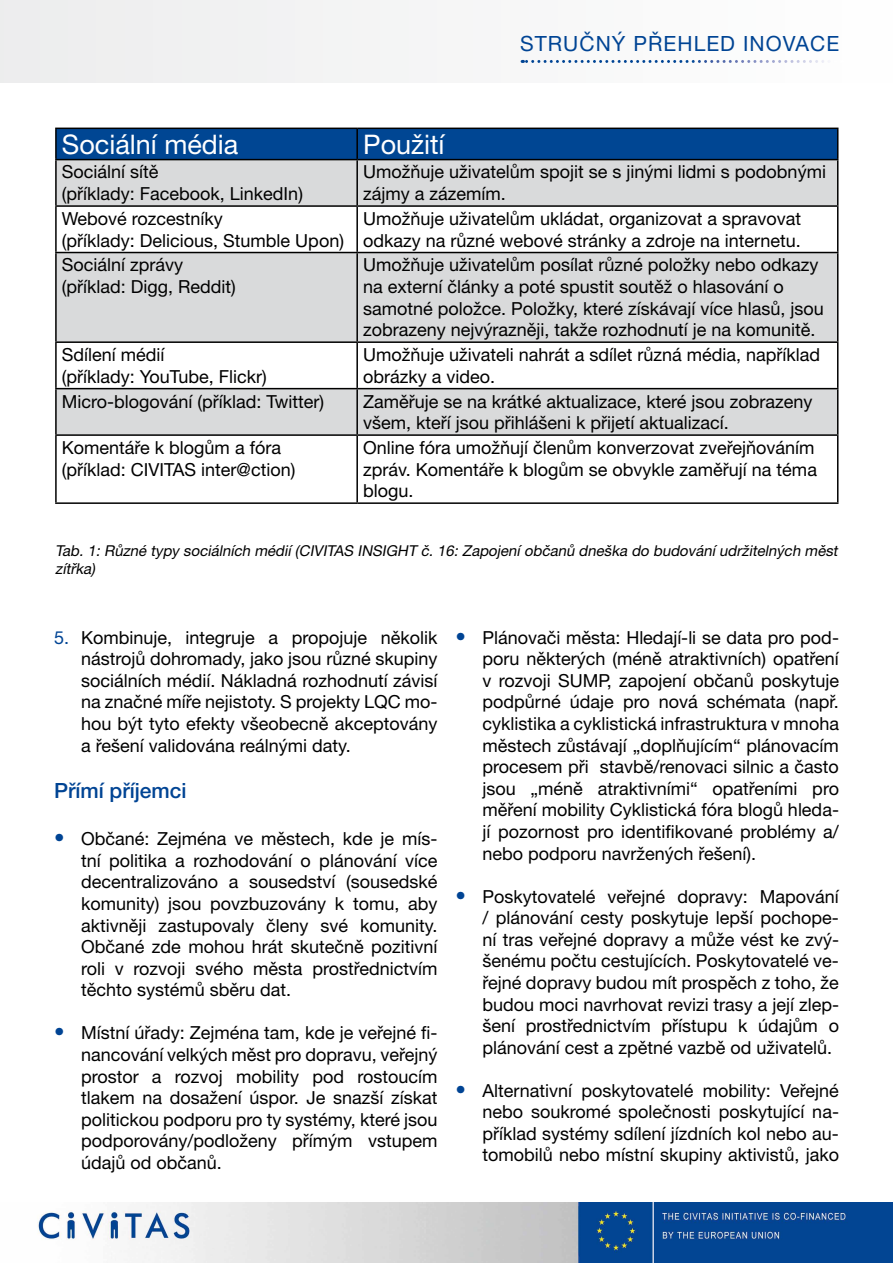
<style>
.page{position:relative;width:893px;height:1263px;background:#fff}
.page>*{position:absolute;margin:0;border:0;box-sizing:border-box;transform-origin:0 0}
.t1{font:27px "Helvetica Neue LT Pro";color:#fff}
.t2{font:21px "Helvetica Neue LT Pro";letter-spacing:.05em;color:#004494}
.t3{font:500 21px "Helvetica Neue LT Pro";color:#004494}
.t4{font:18px/21.6px "Helvetica Neue LT Pro";color:#000}
.t5{font:italic 15px "Helvetica Neue LT Pro";letter-spacing:-.035em;color:#000}
.s1{color:#004494}
.s2{font-size:21px;color:#004494}
</style>
<div class="page">
<img style="left:37px;top:1203px;width:856px;height:60px">
<div style="left:0;top:0;width:893px;height:82px;background:#f6f6f6"></div>
<svg style="left:522px;top:60px;width:301px;height:3px"></svg>
<div style="left:57px;top:129px;width:780px;height:30px;background:#004693"></div>
<svg style="left:57px;top:160px;width:780px;height:274px;fill:#d9dadb"></svg>
<hr style="left:55px;top:128px;width:302px;height:1px;background:#000">
<hr style="left:55px;top:129px;width:2px;height:30px;background:#000">
<hr style="left:357px;top:128px;width:481px;height:1px;background:#000">
<hr style="left:356px;top:129px;width:2px;height:30px;background:#000">
<hr style="left:837px;top:129px;width:1px;height:30px;background:#000">
<hr style="left:55px;top:159px;width:302px;height:1px;background:#000">
<hr style="left:55px;top:160px;width:2px;height:45px;background:#000">
<hr style="left:357px;top:159px;width:481px;height:1px;background:#000">
<hr style="left:356px;top:160px;width:2px;height:45px;background:#000">
<hr style="left:837px;top:160px;width:1px;height:45px;background:#000">
<hr style="left:55px;top:205px;width:302px;height:2px;background:#000">
<hr style="left:55px;top:207px;width:2px;height:45px;background:#000">
<hr style="left:357px;top:205px;width:481px;height:2px;background:#000">
<hr style="left:356px;top:207px;width:2px;height:45px;background:#000">
<hr style="left:837px;top:207px;width:1px;height:45px;background:#000">
<hr style="left:55px;top:252px;width:302px;height:1px;background:#000">
<hr style="left:55px;top:253px;width:2px;height:88px;background:#000">
<hr style="left:357px;top:252px;width:481px;height:1px;background:#000">
<hr style="left:356px;top:253px;width:2px;height:88px;background:#000">
<hr style="left:837px;top:253px;width:1px;height:88px;background:#000">
<hr style="left:55px;top:341px;width:302px;height:2px;background:#000">
<hr style="left:55px;top:343px;width:2px;height:45px;background:#000">
<hr style="left:357px;top:341px;width:481px;height:2px;background:#000">
<hr style="left:356px;top:343px;width:2px;height:45px;background:#000">
<hr style="left:837px;top:343px;width:1px;height:45px;background:#000">
<hr style="left:55px;top:388px;width:302px;height:1px;background:#000">
<hr style="left:55px;top:389px;width:2px;height:45px;background:#000">
<hr style="left:357px;top:388px;width:481px;height:1px;background:#000">
<hr style="left:356px;top:389px;width:2px;height:45px;background:#000">
<hr style="left:837px;top:389px;width:1px;height:45px;background:#000">
<hr style="left:55px;top:434px;width:302px;height:2px;background:#000">
<hr style="left:55px;top:436px;width:2px;height:66px;background:#000">
<hr style="left:357px;top:434px;width:481px;height:2px;background:#000">
<hr style="left:356px;top:436px;width:2px;height:66px;background:#000">
<hr style="left:837px;top:436px;width:1px;height:66px;background:#000">
<hr style="left:55px;top:502px;width:302px;height:2px;background:#000">
<hr style="left:357px;top:502px;width:481px;height:2px;background:#000">
<p class="t2" style="left:520px;top:31px;width:321px">Stručný přehled inovace</p>
<h1 class="t1" style="left:62px;top:128px;width:178px">Sociální média</h1>
<h1 class="t1" style="left:363px;top:128px;width:84px">Použití</h1>
<p class="t4" style="left:62px;top:161px;width:243px">Sociální sítě<br>(příklady: Facebook, LinkedI n)</p>
<p class="t4" style="left:363px;top:161px;width:464px">Umožňuje uživatelům spojit se s jinými lidmi s podobnými zájmy a zázemím.</p>
<p class="t4" style="left:62px;top:207px;width:284px">Webové rozcestníky<br>(příklady: Delicious, Stumble Upon)</p>
<p class="t4" style="left:363px;top:207px;width:439px">Umožňuje uživatelům ukládat, organizovat a spravovat odkazy na různé webové stránky a zdroje na internetu.</p>
<p class="t4" style="left:62px;top:254px;width:176px">Sociální zprávy (příklad: Digg, Reddit)</p>
<p class="t4" style="left:363px;top:254px;width:462px">Umožňuje uživatelům posílat různé položky nebo odkazy na externí články a poté spustit soutěž o hlasování o samotné položce. Položky, které získávají více hlasů, jsou zobrazeny nejvýrazněji, takže rozhodnutí je na komunitě.</p>
<p class="t4" style="left:62px;top:344px;width:207px">Sdílení médií<br>(příklady: YouTube, Flickr)</p>
<p class="t4" style="left:363px;top:344px;width:459px">Umožňuje uživateli nahrát a sdílet různá média, například obrázky a video.</p>
<p class="t4" style="left:62px;top:390px;width:264px">Micro-blogování (příklad: Twitter)</p>
<p class="t4" style="left:363px;top:390px;width:451px">Zaměřuje se na krátké aktualizace, které jsou zobrazeny všem, kteří jsou přihlášeni k přijetí aktualizací.</p>
<p class="t4" style="left:62px;top:436px;width:221px">Komentáře k blogům a fóra (příklad: CIVITA</p>
<p class="t4" style="left:363px;top:436px;width:455px">Online fóra umožňují členům konverzovat zveřejňováním zpráv. Komentáře k blogům se obvykle zaměřují na téma blogu.</p>
<p class="t4" style="left:185px;top:458px;width:112px">S inter@ction)</p>
<p class="t5" style="left:55px;top:542px;width:253px">Tab. 1: Různé typy sociálních médií (CIVITA</p>
<p class="t5" style="left:344px;top:542px;width:499px">S INSIGHT č. 16: Zapojení občanů dneška do budování udržitelných měst</p>
<p class="t5" style="left:55px;top:560px;width:41px">zítřka)</p>
<p class="t4" style="left:81px;top:626px;width:359px;text-align:justify;text-indent:-27px"><span class="s1">5.</span> Kombinuje, integruje a propojuje několik nástrojů dohromady, jako jsou různé skupiny sociálních médií. Nákladná rozhodnutí závisí na značné míře nejistoty. S projekty LQC mo&shy;hou být tyto efekty všeobecně akceptovány a řešení validována reálnými daty.</p>
<p class="t3" style="left:54px;top:778px;width:134px">Přímí příjemci</p>
<p class="t4" style="left:81px;top:828px;width:359px;text-align:justify;text-indent:-27px"><span class="s2">•</span> Občané: Zejména ve městech, kde je mís&shy;tní politika a rozhodování o plánování více decentralizováno a sousedství (sousedské komunity) jsou povzbuzovány k tomu, aby aktivněji zastupovaly členy své komunity.<br>Občané zde mohou hrát skutečně pozitivní roli v rozvoji svého města prostřednictvím těchto systémů sběru dat.</p>
<p class="t4" style="left:81px;top:1022px;width:358px;text-align:justify;text-indent:-27px"><span class="s2">•</span> Místní úřady: Zejména tam, kde je veřejné fi&shy;nancování velkých měst pro dopravu, veřejný prostor a rozvoj mobility pod rostoucím tlakem na dosažení úspor. Je snazší získat politickou podporu pro ty systémy, které jsou podporovány/podloženy přímým vstupem údajů od občanů.</p>
<p class="t4" style="left:482px;top:626px;width:359px;text-align:justify;text-indent:-27px"><span class="s2">•</span> Plánovači města: H ledají-li se data pro pod&shy;poru některých (méně atraktivních) opatření v rozvoji SUMP, zapojení občanů poskytuje podpůrné údaje pro nová schémata (např. cyklistika a cyklistická infrastruktura v mnoha městech zůstávají „doplňujícím“ plánovacím procesem při stavbě/renovaci silnic a často jsou „méně atraktivními“ opatřeními pro měření mobility Cyklistická fóra blogů hleda&shy;jí pozornost pro identifikované problémy a/ nebo podporu navržených řešení).</p>
<p class="t4" style="left:482px;top:885px;width:359px;text-align:justify;text-indent:-27px"><span class="s2">•</span> Poskytovatelé veřejné dopravy: Mapování / plánování cesty poskytuje lepší pochope&shy;ní tras veřejné dopravy a může vést ke zvý&shy;šenému počtu cestujících. Poskytovatelé ve&shy;řejné dopravy budou mít prospěch z toho, že budou moci navrhovat revizi trasy a její zlep&shy;šení prostřednictvím přístupu k údajům o plánování cest a zpětné vazbě od uživatelů.</p>
<p class="t4" style="left:482px;top:1079px;width:358px;text-align:justify;text-indent:-27px"><span class="s2">•</span> Alternativní poskytovatelé mobility: Veřejné nebo soukromé společnosti poskytující na&shy;příklad systémy sdílení jízdních kol nebo au&shy;tomobilů nebo místní skupiny aktivistů, jako</p>
</div>
